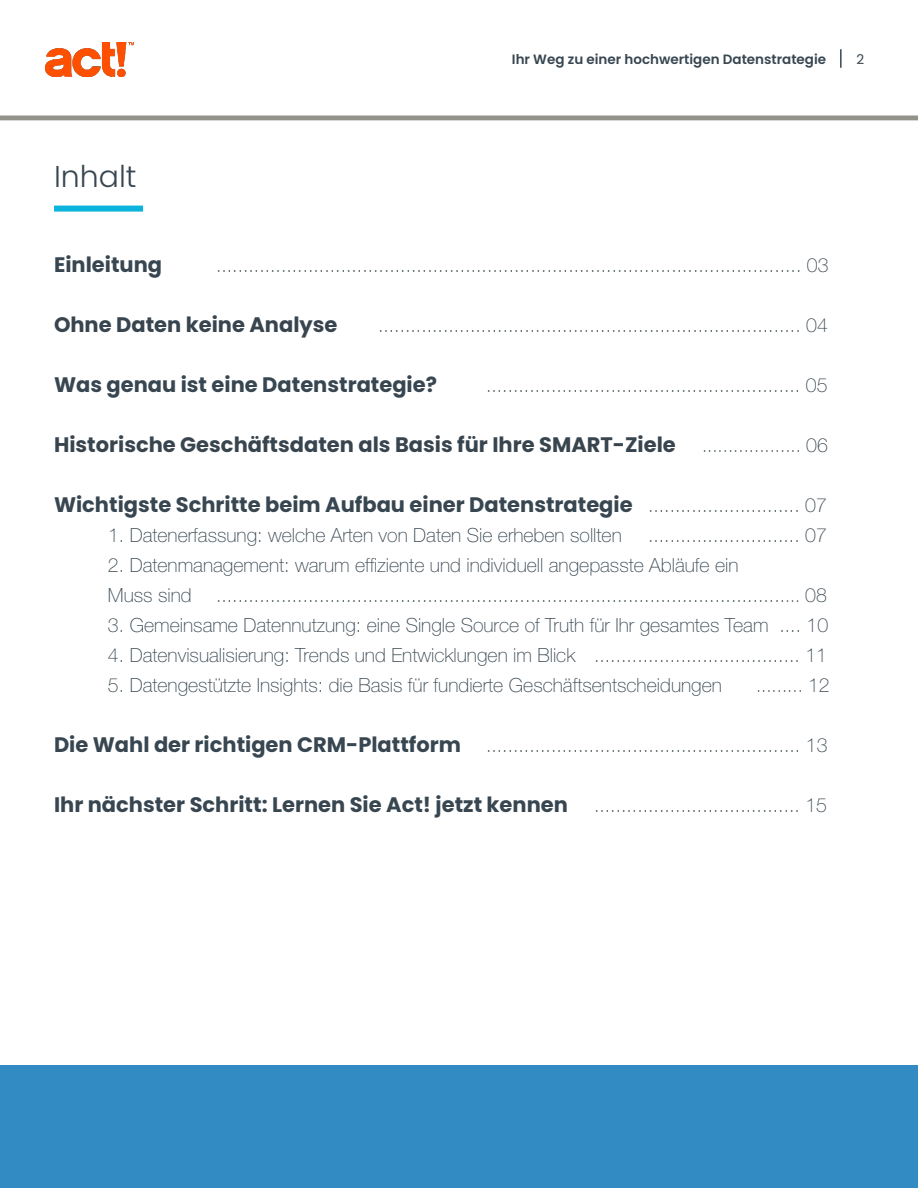
<style>
.page{position:relative;width:918px;height:1188px;background:#fff}
.page>*{position:absolute;margin:0;border:0;box-sizing:border-box;transform-origin:0 0}
.t1{font:300 30px "Poppins";color:#374650}
.t2{font:700 21px "Poppins";color:#374650}
.t3{font:700 21px "Poppins";color:#38454f}
.t4{font:100 19.5px "Helvetica Neue LT Std";color:#374650}
.t5{font:100 18.75px "Helvetica Neue LT Std";color:#374650}
.t6{font:600 13.5px "Poppins";color:#374650}
.t7{font:13.5px "Poppins";color:#374650}
.s1{font-family:"Helvetica Neue LT Std";font-weight:100;font-size:18.75px;color:#374650}
.s2{font-family:"Helvetica Neue LT Std";font-weight:100;font-size:19.5px;color:#374650}
.s3{font-family:"Helvetica Neue LT Std";font-weight:100;font-size:19.5px}
.s4{font-size:18px}
.s5{font-size:19.5px}
.s6{font-family:"Poppins";font-weight:700;font-size:21px}
</style>
<div class="page">
<svg style="left:840px;top:49px;width:2px;height:19px"></svg>
<img style="left:45px;top:42px;width:88px;height:35px">
<div style="left:0;top:1065px;width:918px;height:123px;background:#328cc3"></div>
<hr style="left:0;top:116px;width:918px;height:4px;background:#939389">
<div style="left:54px;top:206px;width:89px;height:6px;background:#0ab4dc"></div>
<p class="t1" style="left:54px;top:159px;width:84px">Inhalt</p>
<p class="t6" style="left:512px;top:51px;width:316px">Ihr Weg zu einer hochwertigen Datenstrategie</p>
<p class="t7" style="left:856px;top:51px;width:9px">2</p>
<p class="t2" style="left:54px;top:253px;width:110px">Einleitung</p>
<p class="t4" style="left:216px;top:254px;width:614px">............................................................................................................ 03</p>
<p class="t3" style="left:54px;top:313px;width:285px">Ohne Daten keine Analyse</p>
<p class="t4" style="left:378px;top:314px;width:451px">.............................................................................. 04</p>
<p class="t2" style="left:54px;top:373px;width:385px">Was genau ist eine Datenstrategie?</p>
<p class="t4" style="left:486px;top:374px;width:343px">.......................................................... 05</p>
<p class="t3" style="left:54px;top:433px;width:775px">Historische Geschäftsdaten als Basis für Ihre SMART-Ziele <span class="s1">...................</span> <span class="s2">06</span></p>
<p class="t2" style="left:54px;top:493px;width:774px">Wichtigste Schritte beim Aufbau einer Datenstrategie <span class="s3">............................ 07</span></p>
<p class="t4" style="left:108px;top:524px;width:515px">1. Datenerfassung: welche Arten von Daten Sie erheben sollten</p>
<p class="t4" style="left:648px;top:524px;width:180px">............................ 07</p>
<p class="t4" style="left:108px;top:554px;width:632px">2. Datenmanagement: warum effiziente und individuell angepasste Abläufe ein</p>
<p class="t4" style="left:108px;top:584px;width:720px">Muss sind .........................................................................................................<span class="s4">...</span> 08</p>
<p class="t4" style="left:108px;top:614px;width:722px">3. Gemeinsame Datennutzung: eine Single Source of Truth für Ihr gesamtes Team .... 10</p>
<p class="t4" style="left:108px;top:644px;width:721px">4. Datenvisualisierung: Trends und Entwicklungen im Blick ...................................... 11</p>
<p class="t4" style="left:108px;top:674px;width:615px">5. Datengestützte Insights: die Basis für fundierte Geschäftsentscheidungen</p>
<p class="t5" style="left:756px;top:675px;width:75px">......... <span class="s5">12</span></p>
<p class="t4" style="left:54px;top:734px;width:775px"><span class="s6">Die Wahl der richtigen CRM-Plattform</span> .......................................................... 13</p>
<p class="t2" style="left:54px;top:793px;width:775px">Ihr nächster Schritt: Lernen Sie Act! jetzt kennen <span class="s3">...................................... 15</span></p>
</div>
